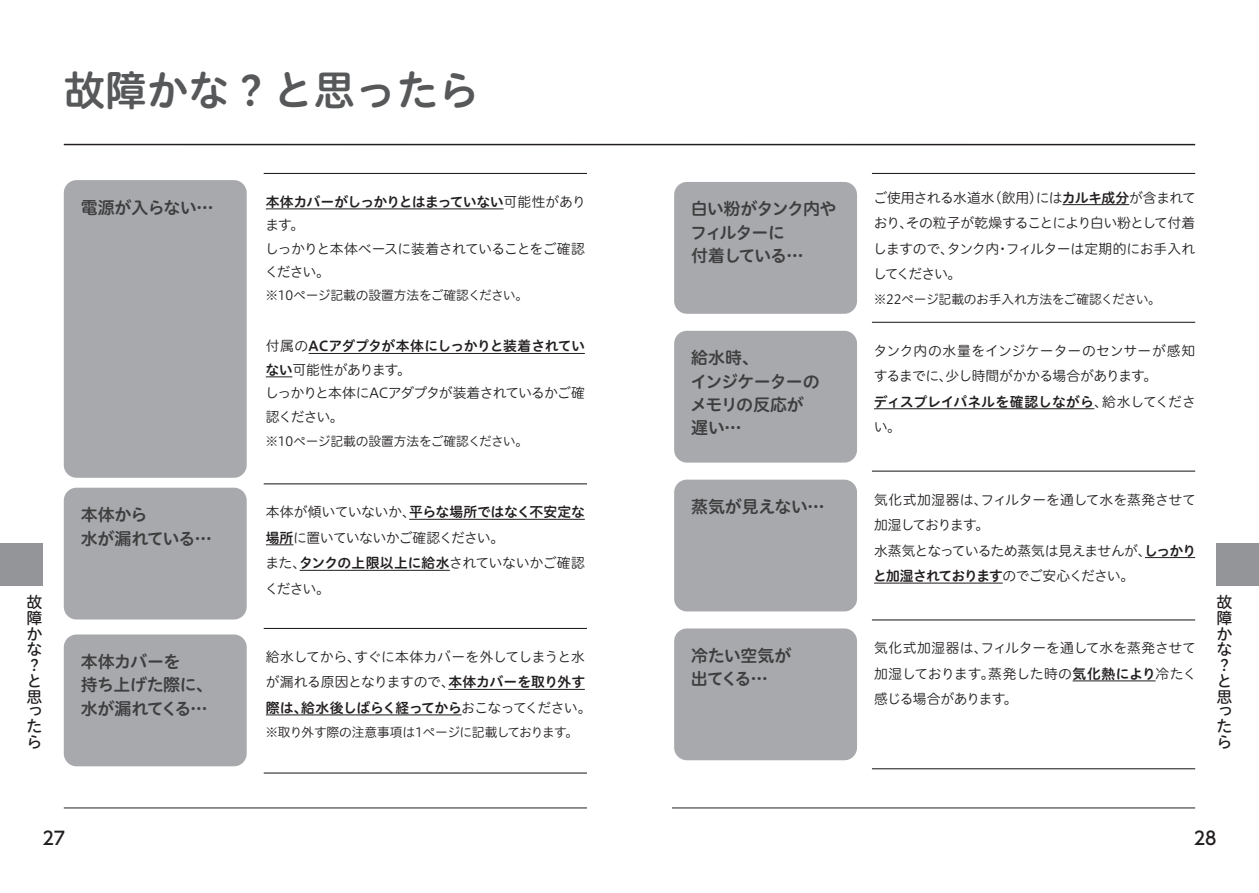
<style>
.page{position:relative;width:1259px;height:893px;background:#fff}
.page>*{position:absolute;margin:0;border:0;box-sizing:border-box;transform-origin:0 0}
.t1{font:41.4px "Hiragino UD Sans R Std W6";color:#57585a}
.t2{font:500 18px "UD Shin Go C Oniz Pr 6";color:#231f20}
.t3{font:16.95px/23.4px "Hiragino UD Sans R Std W6";letter-spacing:-.04em;color:#3e3e3f}
.t4{font:16.95px/23.4px "Hiragino UD Sans R Std W6";letter-spacing:-.06em;color:#3e3e3f}
.t5{font:16.95px/23.4px "Hiragino UD Sans R Std W6";letter-spacing:-.015em;color:#3e3e3f}
.t6{font:15.9px/15.5px "Hiragino UD Sans R Std W5";color:#231f20}
.t7{font:13.8px/25.5px "Hiragino UD Sans R Std W3";letter-spacing:-.035em;color:#231f20}
.t8{font:13.8px/25.5px "Hiragino UD Sans R Std W3";letter-spacing:-.015em;color:#231f20}
.t9{font:13.8px/23.4px "Hiragino UD Sans R Std W6";letter-spacing:-.025em;color:#231f20}
.t10{font:13.8px/25.5px "Hiragino UD Sans R Std W3";letter-spacing:-.01em;color:#231f20}
.t11{font:13.8px/25.5px "Hiragino UD Sans R Std W3";letter-spacing:-.055em;color:#231f20}
.t12{font:13.8px/24.2px "Hiragino UD Sans R Std W3";letter-spacing:-.06em;color:#231f20}
.t13{font:13.8px/25.5px "Hiragino UD Sans R Std W6";letter-spacing:.005em;color:#231f20}
.t14{font:12.75px "Hiragino UD Sans R Std W3";letter-spacing:-.02em;color:#231f20}
.s1{font-family:"Hiragino UD Sans R Std W3"}
.s2{font-family:"Hiragino UD Sans R Std W6"}
</style>
<div class="page">
<hr style="left:64px;top:808px;width:523px;height:1px;background:#231f20">
<hr style="left:672px;top:808px;width:523px;height:1px;background:#231f20">
<hr style="left:64px;top:144px;width:1131px;height:1px;background:#231f20">
<hr style="left:264px;top:173px;width:323px;height:1px;background:#231f20">
<hr style="left:264px;top:483px;width:323px;height:1px;background:#231f20">
<hr style="left:264px;top:628px;width:323px;height:1px;background:#231f20">
<hr style="left:264px;top:772px;width:323px;height:2px;background:#231f20">
<div style="left:64px;top:180px;width:183px;height:298px;background:#a8a9ad;border-radius:13px"></div>
<hr style="left:266px;top:209px;width:237px;height:1px;background:#231f20">
<hr style="left:308px;top:353px;width:277px;height:1px;background:#231f20">
<svg style="left:266px;top:376px;width:26px;height:1px"></svg>
<div style="left:64px;top:488px;width:183px;height:131px;background:#a8a9ad;border-radius:13px"></div>
<hr style="left:409px;top:519px;width:176px;height:1px;background:#231f20">
<svg style="left:266px;top:544px;width:27px;height:1px"></svg>
<hr style="left:300px;top:570px;width:150px;height:1px;background:#231f20">
<div style="left:64px;top:634px;width:183px;height:132px;background:#a8a9ad;border-radius:13px"></div>
<hr style="left:448px;top:689px;width:137px;height:1px;background:#231f20">
<hr style="left:266px;top:715px;width:195px;height:1px;background:#231f20">
<hr style="left:872px;top:173px;width:323px;height:1px;background:#231f20">
<hr style="left:872px;top:322px;width:323px;height:1px;background:#231f20">
<hr style="left:872px;top:471px;width:323px;height:1px;background:#231f20">
<hr style="left:872px;top:619px;width:323px;height:1px;background:#231f20">
<hr style="left:872px;top:768px;width:323px;height:1px;background:#231f20">
<div style="left:674px;top:182px;width:183px;height:132px;background:#a8a9ad;border-radius:13px"></div>
<hr style="left:1062px;top:204px;width:67px;height:1px;background:#231f20">
<div style="left:674px;top:331px;width:183px;height:132px;background:#a8a9ad;border-radius:13px"></div>
<hr style="left:874px;top:408px;width:220px;height:1px;background:#231f20">
<div style="left:674px;top:480px;width:183px;height:131px;background:#a8a9ad;border-radius:13px"></div>
<hr style="left:1145px;top:557px;width:50px;height:1px;background:#231f20">
<hr style="left:874px;top:583px;width:128px;height:1px;background:#231f20">
<div style="left:674px;top:628px;width:183px;height:132px;background:#a8a9ad;border-radius:13px"></div>
<hr style="left:1072px;top:680px;width:83px;height:1px;background:#231f20">
<div style="left:1216px;top:544px;width:43px;height:42px;background:#939598"></div>
<div style="left:0;top:544px;width:43px;height:42px;background:#939598"></div>
<p class="t1" style="left:64px;top:58px;width:417px">故障かな ? と思ったら</p>
<p class="t3" style="left:81px;top:195px;width:134px">電源が入らない…</p>
<p class="t9" style="left:265px;top:189px;width:322px">本体カバーがしっかりとはまっていない<span class="s1">可能性があります。</span></p>
<p class="t7" style="left:265px;top:236px;width:321px;line-height:23.4px">しっかりと本体ベースに装着されていることをご確認ください。</p>
<p class="t14" style="left:265px;top:285px;width:264px">※10ページ記載の設置方法をご確認ください。</p>
<p class="t9" style="left:265px;top:334px;width:321px"><span class="s1">付属の</span>ACアダプタが本体にしっかりと装着されていない<span class="s1">可能性があります。</span></p>
<p class="t12" style="left:265px;top:380px;width:321px">しっかりと本体にACアダプタが装着されているかご確認ください。</p>
<p class="t14" style="left:265px;top:431px;width:264px">※10ページ記載の設置方法をご確認ください。</p>
<p class="t4" style="left:690px;top:196px;width:148px">白い粉がタンク内やフィルターに<br>付着している…</p>
<p class="t7" style="left:873px;top:184px;width:324px;text-align:justify">ご使用される水道水（飲用）には<span class="s2">カルキ成分</span>が含まれており、その粒子が乾燥することにより白い粉として付着しますので、タンク内・フィルターは定期的にお手入れしてください。</p>
<p class="t14" style="left:873px;top:289px;width:289px">※22ページ記載のお手入れ方法をご確認ください。</p>
<p class="t3" style="left:690px;top:345px;width:131px">給水時、<br>インジケーターのメモリの反応が遅い…</p>
<p class="t10" style="left:873px;top:337px;width:323px">タンク内の水量をインジケーターのセンサーが感知するまでに、少し時間がかかる場合があります。</p>
<p class="t13" style="left:873px;top:388px;width:324px">ディスプレイパネルを確認しながら<span class="s1">、給水してください。</span></p>
<p class="t3" style="left:691px;top:494px;width:135px">蒸気が見えない…</p>
<p class="t8" style="left:874px;top:486px;width:323px">気化式加湿器は、フィルターを通して水を蒸発させて加湿しております。</p>
<p class="t11" style="left:873px;top:537px;width:324px">水蒸気となっているため蒸気は見えませんが、<span class="s2">しっかりと加湿されております</span>のでご安心ください。</p>
<p class="t5" style="left:81px;top:502px;width:133px">本体から<br>水が漏れている…</p>
<p class="t7" style="left:266px;top:499px;width:321px">本体が傾いていないか、<span class="s2">平らな場所ではなく不安定な場所</span>に置いていないかご確認ください。</p>
<p class="t7" style="left:265px;top:550px;width:321px">また、<span class="s2">タンクの上限以上に給水</span>されていないかご確認ください。</p>
<p class="t6" style="left:27px;top:594px;width:17px">故障かな？と思ったら</p>
<p class="t6" style="left:1216px;top:594px;width:17px">故障かな？と思ったら</p>
<p class="t3" style="left:691px;top:643px;width:102px">冷たい空気が出てくる…</p>
<p class="t7" style="left:874px;top:635px;width:324px;text-align:justify">気化式加湿器は、フィルターを通して水を蒸発させて加湿しております。蒸発した時の<span class="s2">気化熱により</span>冷たく感じる場合があります。</p>
<p class="t3" style="left:81px;top:649px;width:134px">本体カバーを<br>持ち上げた際に、水が漏れてくる…</p>
<p class="t8" style="left:266px;top:643px;width:327px">給水してから、すぐに本体カバーを外してしまうと水が漏れる原因となりますので、<span class="s2">本体カバーを取り外す際は、給水後しばらく経ってから</span>おこなってください。</p>
<p class="t14" style="left:265px;top:723px;width:314px">※取り外す際の注意事項は1ページに記載しております。</p>
<h2 class="t2" style="left:43px;top:824px;width:24px">27</h2>
<h2 class="t2" style="left:1193px;top:824px;width:24px">28</h2>
</div>
